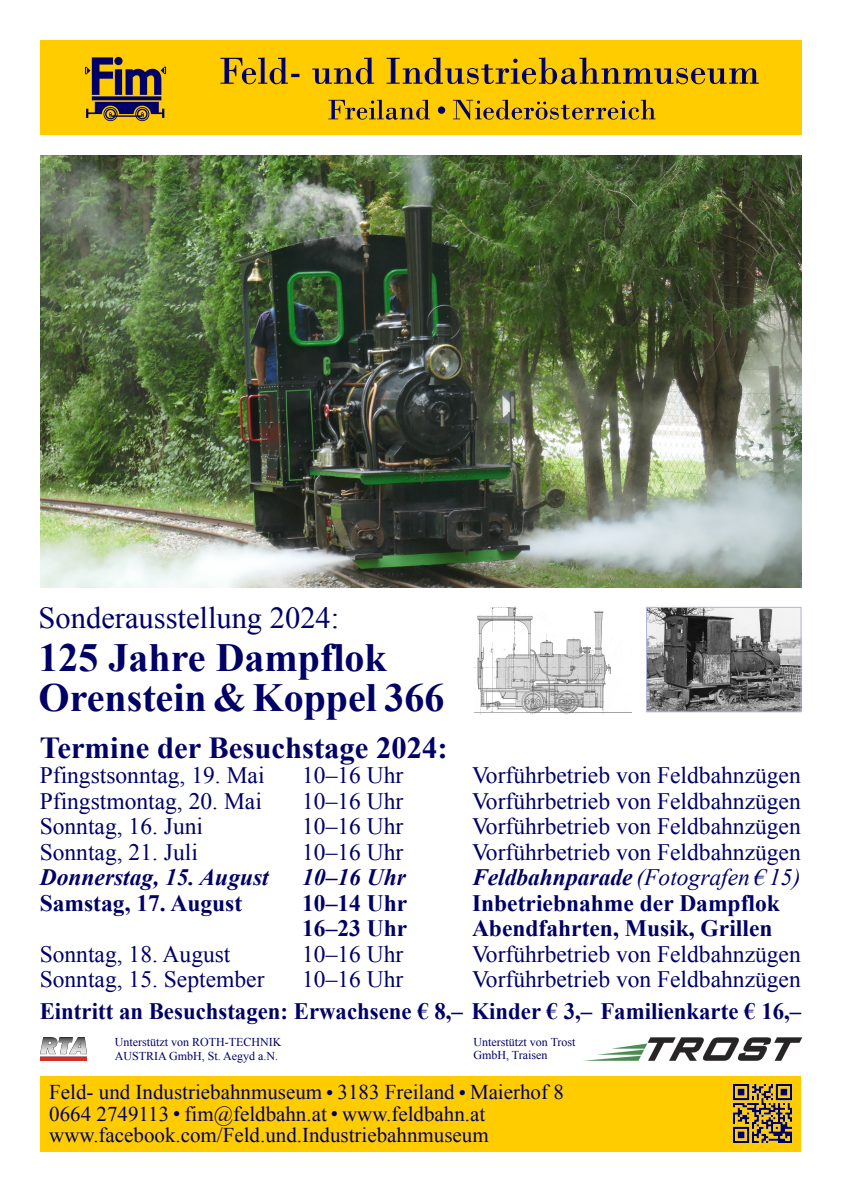
<style>
.page{position:relative;width:842px;height:1192px;background:#fff}
.page>*{position:absolute;margin:0;border:0;box-sizing:border-box;transform-origin:0 0}
.t1{font:700 40px/40px "Times New Roman";color:#006}
.t2{font:700 30.5px "Times New Roman";color:#006}
.t3{font:30.5px "Times New Roman";color:#006}
.t4{font:23.5px "Times New Roman";color:#006}
.t5{font:700 23.5px "Times New Roman";color:#006}
.t6{font:italic 23.5px "Times New Roman";color:#006}
.t7{font:italic 700 23.5px "Times New Roman";color:#006}
.t8{font:21px/21.5px "Times New Roman";color:#006}
.t9{font:12px/13.5px "Times New Roman";color:#006}
.s1{font-weight:700}
</style>
<div class="page">
<img style="left:40px;top:40px;width:761px;height:95px">
<div style="left:40px;top:1076px;width:761px;height:75px;background:#fc0"></div>
<img style="left:732px;top:1083px;width:61px;height:61px">
<img style="left:41px;top:1038px;width:45px;height:23px">
<img style="left:583px;top:1037px;width:220px;height:24px">
<img style="left:475px;top:606px;width:157px;height:108px">
<img style="left:648px;top:609px;width:151px;height:101px">
<div style="left:646px;top:607px;width:155px;height:105px;border:1px solid #b3b3e0"></div>
<img style="left:40px;top:155px;width:761px;height:432px">
<p class="t3" style="left:39px;top:601px;width:302px">Sonderausstellung 2024:</p>
<h1 class="t1" style="left:39px;top:637px;width:407px">125 Jahre Dampflok<br>Orenstein &amp; Koppel 366</h1>
<p class="t2" style="left:40px;top:731px;width:409px">Termine der Besuchstage 2024:</p>
<p class="t4" style="left:40px;top:762px;width:226px">Pfingstsonntag, 19. Mai</p>
<p class="t4" style="left:302px;top:762px;width:103px">10–16 Uhr</p>
<p class="t4" style="left:472px;top:762px;width:330px">Vorführbetrieb von Feldbahnzügen</p>
<p class="t4" style="left:40px;top:788px;width:224px">Pfingstmontag, 20. Mai</p>
<p class="t4" style="left:302px;top:788px;width:103px">10–16 Uhr</p>
<p class="t4" style="left:472px;top:788px;width:330px">Vorführbetrieb von Feldbahnzügen</p>
<p class="t4" style="left:40px;top:813px;width:165px">Sonntag, 16. Juni</p>
<p class="t4" style="left:302px;top:813px;width:103px">10–16 Uhr</p>
<p class="t4" style="left:472px;top:813px;width:330px">Vorführbetrieb von Feldbahnzügen</p>
<p class="t4" style="left:40px;top:839px;width:160px">Sonntag, 21. Juli</p>
<p class="t4" style="left:302px;top:839px;width:103px">10–16 Uhr</p>
<p class="t4" style="left:472px;top:839px;width:330px">Vorführbetrieb von Feldbahnzügen</p>
<p class="t7" style="left:40px;top:864px;width:231px">Donnerstag, 15. August</p>
<p class="t7" style="left:302px;top:864px;width:105px">10–16 Uhr</p>
<p class="t6" style="left:472px;top:864px;width:330px"><span class="s1">Feldbahnparade</span> (Fotografen € 15)</p>
<p class="t5" style="left:40px;top:890px;width:204px">Samstag, 17. August</p>
<p class="t5" style="left:302px;top:890px;width:107px">10–14 Uhr</p>
<p class="t5" style="left:472px;top:890px;width:309px">Inbetriebnahme der Dampflok</p>
<p class="t5" style="left:302px;top:915px;width:107px">16–23 Uhr</p>
<p class="t5" style="left:472px;top:915px;width:302px">Abendfahrten, Musik, Grillen</p>
<p class="t4" style="left:40px;top:941px;width:192px">Sonntag, 18. August</p>
<p class="t4" style="left:302px;top:941px;width:103px">10–16 Uhr</p>
<p class="t4" style="left:472px;top:941px;width:330px">Vorführbetrieb von Feldbahnzügen</p>
<p class="t4" style="left:40px;top:966px;width:226px">Sonntag, 15. September</p>
<p class="t4" style="left:302px;top:966px;width:103px">10–16 Uhr</p>
<p class="t4" style="left:472px;top:966px;width:330px">Vorführbetrieb von Feldbahnzügen</p>
<p class="t5" style="left:40px;top:998px;width:763px">Eintritt an Besuchstagen: Erwachsene € 8,– Kinder € 3,– Familienkarte € 16,–</p>
<p class="t9" style="left:115px;top:1035px;width:168px">Unterstützt von ROTH-TECHNIK<br>AUSTRIA GmbH, St. Aegyd a.N.</p>
<p class="t9" style="left:473px;top:1035px;width:104px">Unterstützt von Trost<br>GmbH, Traisen</p>
<p class="t8" style="left:49px;top:1081px;width:516px">Feld- und Industriebahnmuseum <sup>●</sup> 3183 Freiland <sup>●</sup> Maierhof 8<br>0664 2749113 <sup>●</sup> fim@feldbahn.at <sup>●</sup> www.feldbahn.at www.facebook.com/Feld.und.Industriebahnmuseum</p>
</div>
